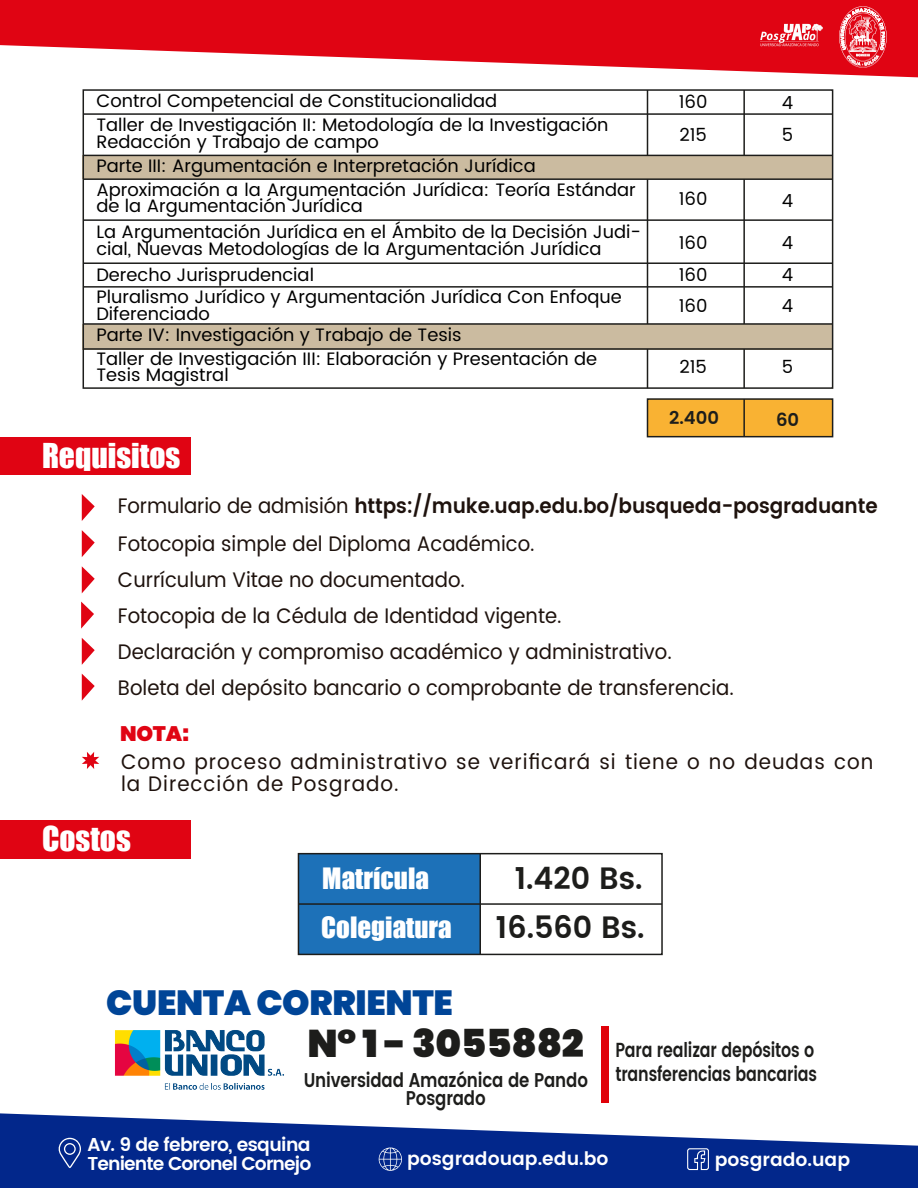
<style>
.page{position:relative;width:918px;height:1188px;background:#fff}
.page>*{position:absolute;margin:0;border:0;box-sizing:border-box;transform-origin:0 0}
.t1{font:900 38.55px "Poppins";letter-spacing:-.01em;color:#1d1d1b}
.t2{font:900 34.95px "Poppins";letter-spacing:-.01em;color:#004597}
.t3{font:31.5px "Impact";color:#fff}
.t4{font:600 30.9px "Poppins";color:#1d1d1b}
.t5{font:27px "Impact";color:#fff}
.t6{font:21px/36.3px "Poppins";color:#1e120d;scale:.94 1}
.t7{font:21px/22.5px "Poppins";letter-spacing:.05em;color:#1e120d;scale:.95 1}
.t8{font:900 21px "Poppins";color:#e00413}
.t9{font:600 20.4px/24.5px "Poppins";letter-spacing:-.01em;color:#1d1d1b;scale:.77 1}
.t10{font:600 19.95px/18.8px "Poppins";letter-spacing:-.01em;color:#1d1d1b;text-align:center;scale:.83 1}
.t11{font:600 18.6px/19.2px "Poppins";letter-spacing:-.035em;color:#fff}
.t12{font:600 18.6px "Poppins";color:#fff}
.t13{font:18px/16.5px "Poppins";color:#000}
.t14{font:600 18px "Poppins";color:#1d1d1b}
.s1{font-weight:600}
</style>
<div class="page">
<div style="left:82px;top:155px;width:750px;height:24px;background:#cbbba0"></div>
<div style="left:82px;top:324px;width:750px;height:25px;background:#cbbba0"></div>
<svg style="left:0;top:1113px;width:918px;height:75px;fill:#02278b"></svg>
<svg style="left:0;top:0;width:918px;height:77px;fill:#e00413"></svg>
<img style="left:758px;top:19px;width:66px;height:35px">
<img style="left:836px;top:0;width:54px;height:70px">
<div style="left:83px;top:89px;width:750px;height:300px;border:2px solid #1d1d1b"></div>
<hr style="left:83px;top:219px;width:750px;height:2px;background:#1d1d1b">
<hr style="left:83px;top:262px;width:750px;height:2px;background:#1d1d1b">
<hr style="left:83px;top:286px;width:750px;height:2px;background:#1d1d1b">
<hr style="left:83px;top:323px;width:750px;height:2px;background:#1d1d1b">
<hr style="left:83px;top:348px;width:750px;height:2px;background:#1d1d1b">
<hr style="left:83px;top:178px;width:750px;height:2px;background:#1d1d1b">
<hr style="left:83px;top:155px;width:750px;height:1px;background:#1d1d1b">
<hr style="left:83px;top:113px;width:750px;height:2px;background:#1d1d1b">
<hr style="left:743px;top:90px;width:2px;height:65px;background:#1d1d1b">
<hr style="left:647px;top:90px;width:1px;height:65px;background:#1d1d1b">
<hr style="left:743px;top:179px;width:2px;height:145px;background:#1d1d1b">
<hr style="left:647px;top:179px;width:1px;height:145px;background:#1d1d1b">
<hr style="left:743px;top:349px;width:2px;height:39px;background:#1d1d1b">
<hr style="left:647px;top:349px;width:1px;height:39px;background:#1d1d1b">
<div style="left:648px;top:399px;width:185px;height:38px;background:#f9b233"></div>
<div style="left:647px;top:398px;width:186px;height:39px;border:2px solid #1d1d1b"></div>
<hr style="left:743px;top:399px;width:2px;height:38px;background:#1d1d1b">
<div style="left:0;top:437px;width:190px;height:38px;background:#e00413"></div>
<svg style="left:82px;top:752px;width:17px;height:17px"></svg>
<svg style="left:81px;top:602px;width:13px;height:27px"></svg>
<svg style="left:82px;top:638px;width:13px;height:27px"></svg>
<svg style="left:82px;top:674px;width:13px;height:27px"></svg>
<svg style="left:82px;top:566px;width:13px;height:27px"></svg>
<svg style="left:82px;top:530px;width:13px;height:27px"></svg>
<svg style="left:82px;top:494px;width:13px;height:27px"></svg>
<div style="left:0;top:821px;width:190px;height:38px;background:#e00413"></div>
<div style="left:298px;top:854px;width:182px;height:100px;background:#1d71b8"></div>
<div style="left:298px;top:853px;width:365px;height:102px;border:2px solid #1d1d1b"></div>
<hr style="left:298px;top:903px;width:364px;height:2px;background:#1d1d1b">
<hr style="left:479px;top:854px;width:2px;height:100px;background:#1d1d1b">
<div style="left:602px;top:1026px;width:7px;height:76px;background:#e00109"></div>
<img style="left:115px;top:1030px;width:169px;height:60px">
<svg style="left:379px;top:1148px;width:23px;height:23px"></svg>
<svg style="left:687px;top:1148px;width:22px;height:22px"></svg>
<svg style="left:58px;top:1138px;width:24px;height:30px"></svg>
<p class="t13" style="left:96px;top:89px;width:513px;line-height:24.2px">Control Competencial de Constitucionalidad<br>Taller de Investigación II: Metodología de la Investigación</p>
<p class="t13" style="left:96px;top:134px;width:284px">Redacción y Trabajo de campo</p>
<p class="t13" style="left:96px;top:182px;width:541px">Aproximación a la Argumentación Jurídica: Teoría Estándar de la Argumentación Jurídica</p>
<p class="t13" style="left:96px;top:158px;width:441px">Parte III: Argumentación e Interpretación Jurídica</p>
<p class="t13" style="left:96px;top:224px;width:546px">La Argumentación Jurídica en el Ámbito de la Decisión Judi&shy;cial, Nuevas Metodologías de la Argumentación Jurídica</p>
<p class="t13" style="left:96px;top:264px;width:527px;line-height:22.5px">Derecho Jurisprudencial<br>Pluralismo Jurídico y Argumentación Jurídica Con Enfoque</p>
<p class="t13" style="left:96px;top:306px;width:115px">Diferenciado</p>
<p class="t13" style="left:96px;top:351px;width:502px">Taller de Investigación III: Elaboración y Presentación de<br>Tesis Magistral</p>
<p class="t13" style="left:96px;top:327px;width:367px">Parte IV: Investigación y Trabajo de Tesis</p>
<h3 class="t3" style="left:42px;top:431px;width:140px">Requisitos</h3>
<p class="t13" style="left:679px;top:86px;width:30px;line-height:33px">160<br>215</p>
<p class="t13" style="left:782px;top:87px;width:13px;line-height:32.5px">4<br>5</p>
<p class="t13" style="left:679px;top:191px;width:30px">160</p>
<p class="t13" style="left:782px;top:193px;width:13px">4</p>
<p class="t13" style="left:679px;top:235px;width:30px">160</p>
<p class="t13" style="left:679px;top:267px;width:30px">160</p>
<p class="t13" style="left:782px;top:235px;width:13px">4</p>
<p class="t13" style="left:782px;top:267px;width:13px">4</p>
<p class="t13" style="left:679px;top:298px;width:30px">160</p>
<p class="t13" style="left:782px;top:298px;width:13px">4</p>
<p class="t13" style="left:679px;top:359px;width:29px">215</p>
<p class="t13" style="left:782px;top:359px;width:13px">5</p>
<p class="t14" style="left:669px;top:404px;width:51px">2.400</p>
<p class="t14" style="left:776px;top:406px;width:25px">60</p>
<p class="t6" style="left:118px;top:488px;width:810px">Formulario de admisión <span class="s1">https://muke.uap.edu.bo/busqueda-posgraduante </span>Fotocopia simple del Diploma Académico.<br>Currículum Vitae no documentado.<br>Fotocopia de la Cédula de Identidad vigente.<br>Declaración y compromiso académico y administrativo.<br>Boleta del depósito bancario o comprobante de transferencia.</p>
<p class="t8" style="left:120px;top:722px;width:71px">NOTA:</p>
<p class="t7" style="left:121px;top:751px;width:793px">Como proceso administrativo se verificará si tiene o no deudas con la Dirección de Posgrado.</p>
<h3 class="t3" style="left:42px;top:815px;width:90px">Costos</h3>
<h3 class="t5" style="left:322px;top:857px;width:108px">Matrícula</h3>
<h3 class="t4" style="left:515px;top:855px;width:129px">1.420 Bs.</h3>
<h3 class="t5" style="left:321px;top:907px;width:132px">Colegiatura</h3>
<h3 class="t4" style="left:496px;top:904px;width:150px">16.560 Bs.</h3>
<h2 class="t2" style="left:106px;top:982px;width:348px">CUENTA CORRIENTE</h2>
<h1 class="t1" style="left:307px;top:1021px;width:278px">N° 1 - 3055882</h1>
<p class="t10" style="left:304px;top:1071px;width:344px">Universidad Amazónica de Pando<br>Posgrado</p>
<p class="t9" style="left:615px;top:1038px;width:264px">Para realizar depósitos o transferencias bancarias</p>
<p class="t11" style="left:88px;top:1136px;width:225px">Av. 9 de febrero, esquina<br>Teniente Coronel Cornejo</p>
<p class="t12" style="left:407px;top:1145px;width:203px">posgradouap.edu.bo</p>
<p class="t12" style="left:715px;top:1145px;width:137px">posgrado.uap</p>
</div>
